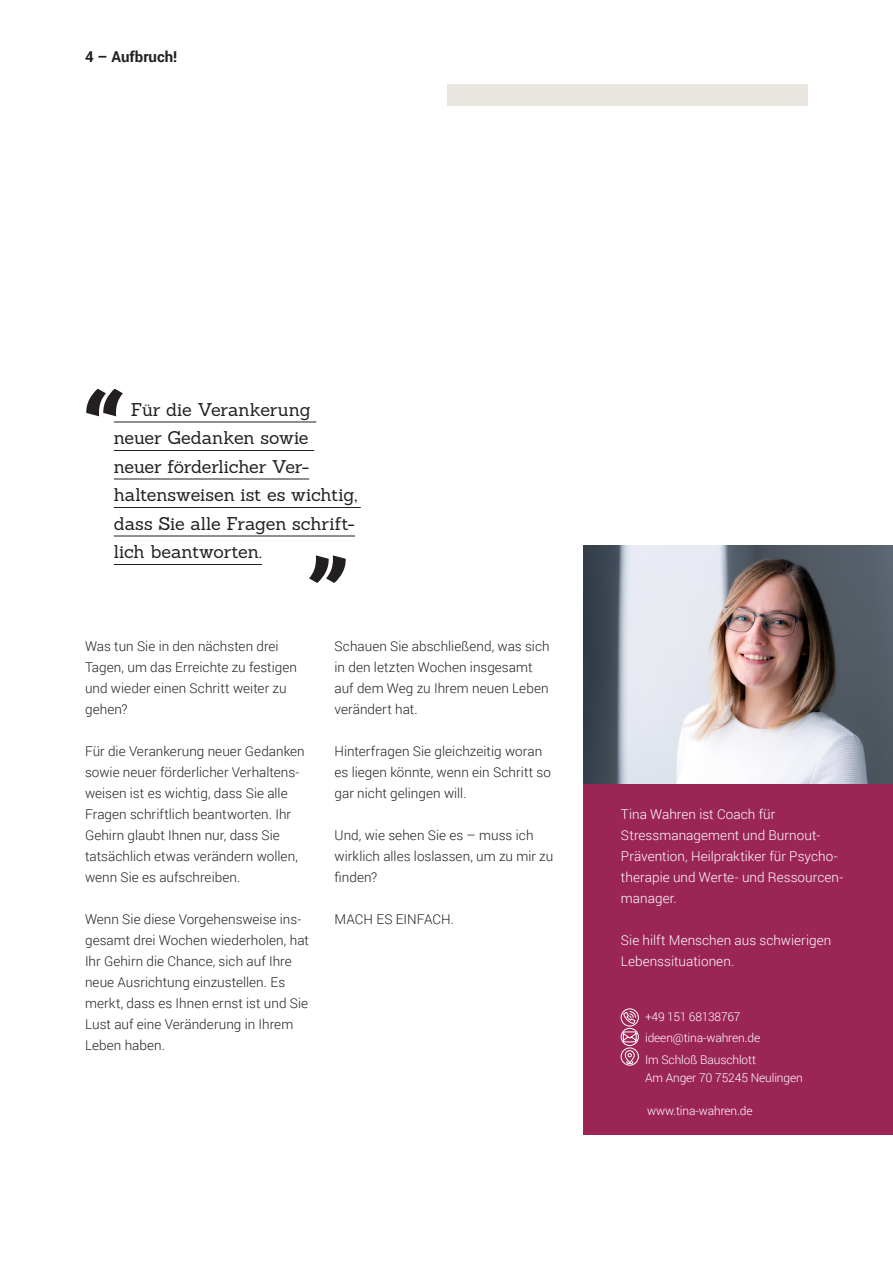
<style>
.page{position:relative;width:893px;height:1263px;background:#fff}
.page>*{position:absolute;margin:0;border:0;box-sizing:border-box;transform-origin:0 0}
.t1{font:70.8px "Chunk Five Ex";color:#231f20}
.t2{font:18px/28.5px "Sanchez";letter-spacing:-.01em;color:#231f20}
.t3{font:700 15px "Roboto";color:#231f20}
.t4{font:300 13.5px/21px "Roboto";letter-spacing:.005em;color:#231f20}
.t5{font:300 13.5px/21px "Roboto";letter-spacing:.005em;color:#fff}
.t6{font:300 12px/18px "Roboto";letter-spacing:-.01em;color:#fff}
</style>
<div class="page">
<div style="left:85px;top:84px;width:723px;height:21px;background:#e9e5df"></div>
<hr style="left:114px;top:421px;width:202px;height:1px;background:#231f20">
<hr style="left:114px;top:450px;width:200px;height:1px;background:#231f20">
<hr style="left:114px;top:478px;width:195px;height:1px;background:#231f20">
<hr style="left:114px;top:507px;width:247px;height:1px;background:#231f20">
<hr style="left:114px;top:535px;width:241px;height:1px;background:#231f20">
<hr style="left:114px;top:564px;width:148px;height:1px;background:#231f20">
<div style="left:584px;top:782px;width:309px;height:353px;background:#9b2655"></div>
<svg style="left:621px;top:1048px;width:17px;height:17px"></svg>
<div style="left:621px;top:1048px;width:17px;height:17px;border:1px solid #fff;border-radius:50%"></div>
<svg style="left:625px;top:1050px;width:10px;height:14px"></svg>
<div style="left:621px;top:1009px;width:17px;height:17px;border:1px solid #fff;border-radius:50%"></div>
<svg style="left:623px;top:1011px;width:13px;height:12px"></svg>
<svg style="left:621px;top:1028px;width:17px;height:17px"></svg>
<div style="left:621px;top:1028px;width:17px;height:18px;border:1px solid #fff;border-radius:50%"></div>
<svg style="left:623px;top:1031px;width:14px;height:11px"></svg>
<img style="left:584px;top:545px;width:309px;height:238px">
<div style="left:84px;top:82px;width:362px;height:54px;background:#fff"></div>
<p class="t3" style="left:85px;top:46px;width:94px">4 – Aufbruch!</p>
<h1 class="t1" style="left:85px;top:364px;width:41px">“</h1>
<h2 class="t2" style="left:114px;top:395px;width:245px;text-indent:17px">Für die Verankerung neuer Gedanken sowie neuer förderlicher Ver&shy;haltensweisen ist es wichtig, dass Sie alle Fragen schrift&shy;lich beantworten.</h2>
<h1 class="t1" style="left:347px;top:607px;width:41px;rotate:-180deg">“</h1>
<p class="t4" style="left:85px;top:635px;width:214px">Was tun Sie in den nächsten drei<br>Tagen, um das Erreichte zu festigen und wieder einen Schritt weiter zu gehen?</p>
<p class="t4" style="left:85px;top:740px;width:221px">Für die Verankerung neuer Gedanken sowie neuer förderlicher Verhaltens&shy;weisen ist es wichtig, dass Sie alle Fragen schriftlich beantworten. Ihr Gehirn glaubt Ihnen nur, dass Sie tatsächlich etwas verändern wollen, wenn Sie es aufschreiben.</p>
<p class="t4" style="left:85px;top:908px;width:225px">Wenn Sie diese Vorgehensweise ins&shy;gesamt drei Wochen wiederholen, hat<br>Ihr Gehirn die Chance, sich auf Ihre neue Ausrichtung einzustellen. Es merkt, dass es Ihnen ernst ist und Sie<br>Lust auf eine Veränderung in Ihrem<br>Leben haben.</p>
<p class="t4" style="left:334px;top:635px;width:217px">Schauen Sie abschließend, was sich in den letzten Wochen insgesamt auf dem Weg zu Ihrem neuen Leben verändert hat.</p>
<p class="t4" style="left:334px;top:740px;width:218px">Hinterfragen Sie gleichzeitig woran es liegen könnte, wenn ein Schritt so gar nicht gelingen will.</p>
<p class="t4" style="left:334px;top:824px;width:220px">Und, wie sehen Sie es – muss ich wirklich alles loslassen, um zu mir zu finden?</p>
<p class="t4" style="left:334px;top:908px;width:121px">MACH ES EINFACH.</p>
<p class="t5" style="left:621px;top:803px;width:224px">Tina Wahren ist Coach für<br>Stressmanagement und Burnout-<br>Prävention, Heilpraktiker für Psycho&shy;therapie und Werte- und Ressourcen&shy;manager.</p>
<p class="t5" style="left:621px;top:929px;width:212px">Sie hilft Menschen aus schwierigen<br>Lebenssituationen.</p>
<p class="t6" style="left:645px;top:1007px;width:117px;line-height:20.1px">+49 151 68138767 ideen@tina-wahren.de</p>
<p class="t6" style="left:645px;top:1050px;width:159px">Im Schloß Bauschlott<br>Am Anger 70 75245 Neulingen</p>
<p class="t6" style="left:647px;top:1101px;width:107px">www.tina-wahren.de</p>
</div>
